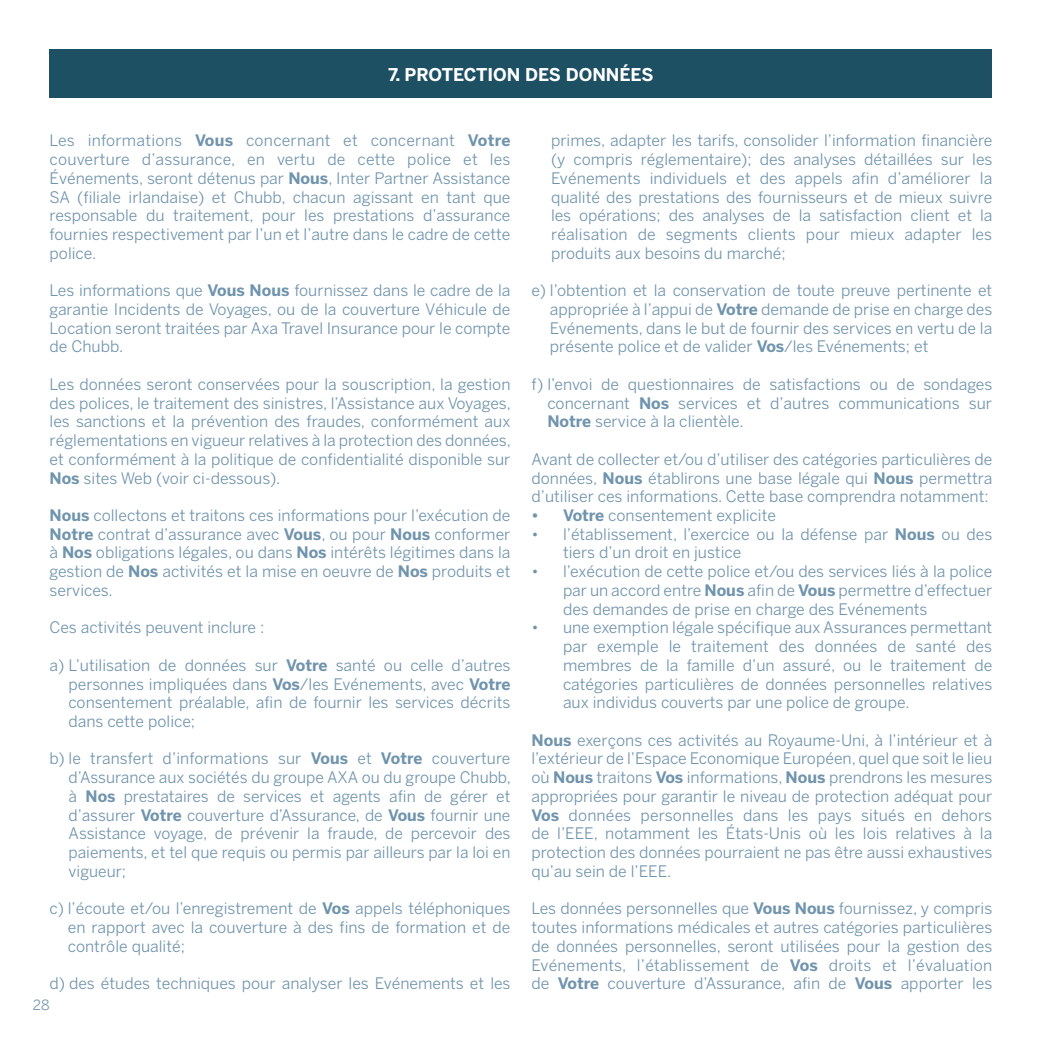
<style>
.page{position:relative;width:1042px;height:1042px;background:#fff}
.page>*{position:absolute;margin:0;border:0;box-sizing:border-box;transform-origin:0 0}
.t1{font:700 17.5px "Benton Sans";color:#fff}
.t2{font:15.75px/18.7px "Benton Sans";color:#7094ad;text-align:justify}
.t3{font:14px "Benton Sans";color:#7094ad}
.s1{font-weight:700}
</style>
<div class="page">
<div style="left:50px;top:50px;width:942px;height:48px;background:#1e5064"></div>
<p class="t1" style="left:388px;top:64px;width:267px">7. PROTECTION DES DONNÉES</p>
<p class="t2" style="left:50px;top:131px;width:462px">Les informations <span class="s1">Vous</span> concernant et concernant <span class="s1">Votre </span>couverture d’assurance, en vertu de cette police et les Événements, seront détenus par <span class="s1">Nous</span>, Inter Partner Assistance SA (filiale irlandaise) et Chubb, chacun agissant en tant que responsable du traitement, pour les prestations d’assurance fournies respectivement par l’un et l’autre dans le cadre de cette police.</p>
<p class="t2" style="left:50px;top:281px;width:462px">Les informations que <span class="s1">Vous Nous</span> fournissez dans le cadre de la garantie Incidents de Voyages, ou de la couverture Véhicule de Location seront traitées par Axa Travel Insurance pour le compte de Chubb.</p>
<p class="t2" style="left:50px;top:375px;width:463px">Les données seront conservées pour la souscription, la gestion des polices, le traitement des sinistres, l’Assistance aux Voyages, les sanctions et la prévention des fraudes, conformément aux réglementations en vigueur relatives à la protection des données, et conformément à la politique de confidentialité disponible sur <span class="s1">Nos</span> sites Web (voir ci-dessous).</p>
<p class="t2" style="left:50px;top:506px;width:462px"><span class="s1">Nous</span> collectons et traitons ces informations pour l’exécution de <span class="s1">Notre</span> contrat d’assurance avec <span class="s1">Vous</span>, ou pour <span class="s1">Nous</span> conformer à <span class="s1">Nos</span> obligations légales, ou dans <span class="s1">Nos</span> intérêts légitimes dans la gestion de <span class="s1">Nos</span> activités et la mise en oeuvre de <span class="s1">Nos</span> produits et services.</p>
<p class="t2" style="left:50px;top:618px;width:216px">Ces activités peuvent inclure :</p>
<p class="t2" style="left:68px;top:655px;width:444px;text-indent:-19px">a) L’utilisation de données sur <span class="s1">Votre</span> santé ou celle d’autres personnes impliquées dans <span class="s1">Vos</span>/les Evénements, avec <span class="s1">Votre </span>consentement préalable, afin de fournir les services décrits dans cette police;</p>
<p class="t2" style="left:69px;top:749px;width:444px;text-indent:-19px">b) le transfert d’informations sur <span class="s1">Vous</span> et <span class="s1">Votre</span> couverture d’Assurance aux sociétés du groupe AXA ou du groupe Chubb, à <span class="s1">Nos</span> prestataires de services et agents afin de gérer et d’assurer <span class="s1">Votre</span> couverture d’Assurance, de <span class="s1">Vous</span> fournir une Assistance voyage, de prévenir la fraude, de percevoir des paiements, et tel que requis ou permis par ailleurs par la loi en vigueur;</p>
<p class="t2" style="left:68px;top:899px;width:444px;text-indent:-18px">c) l’écoute et/ou l’enregistrement de <span class="s1">Vos</span> appels téléphoniques en rapport avec la couverture à des fins de formation et de contrôle qualité;</p>
<p class="t2" style="left:50px;top:974px;width:462px">d) des études techniques pour analyser les Evénements et les</p>
<p class="t3" style="left:33px;top:997px;width:18px">28</p>
<p class="t2" style="left:551px;top:131px;width:443px">primes, adapter les tarifs, consolider l’information financière (y compris réglementaire); des analyses détaillées sur les Evénements individuels et des appels afin d’améliorer la qualité des prestations des fournisseurs et de mieux suivre les opérations; des analyses de la satisfaction client et la réalisation de segments clients pour mieux adapter les produits aux besoins du marché;</p>
<p class="t2" style="left:550px;top:281px;width:444px;text-indent:-18px">e) l’obtention et la conservation de toute preuve pertinente et appropriée à l’appui de <span class="s1">Votre</span> demande de prise en charge des Evénements, dans le but de fournir des services en vertu de la présente police et de valider <span class="s1">Vos</span>/les Evénements; et</p>
<p class="t2" style="left:547px;top:374px;width:446px;text-indent:-16px">f) l’envoi de questionnaires de satisfactions ou de sondages concernant <span class="s1">Nos</span> services et d’autres communications sur <span class="s1">Notre</span> service à la clientèle.</p>
<p class="t2" style="left:531px;top:449px;width:462px">Avant de collecter et/ou d’utiliser des catégories particulières de données, <span class="s1">Nous</span> établirons une base légale qui <span class="s1">Nous</span> permettra d’utiliser ces informations. Cette base comprendra notamment:</p>
<p class="t2" style="left:531px;top:506px;width:246px"><span class="s1">• Votre</span> consentement explicite</p>
<p class="t2" style="left:563px;top:524px;width:431px;text-indent:-32px">• l’établissement, l’exercice ou la défense par <span class="s1">Nous</span> ou des tiers d’un droit en justice</p>
<p class="t2" style="left:563px;top:562px;width:431px;text-indent:-32px">• l’exécution de cette police et/ou des services liés à la police par un accord entre <span class="s1">Nous</span> afin de <span class="s1">Vous</span> permettre d’effectuer des demandes de prise en charge des Evénements</p>
<p class="t2" style="left:563px;top:618px;width:431px;text-indent:-32px">• une exemption légale spécifique aux Assurances permettant par exemple le traitement des données de santé des membres de la famille d’un assuré, ou le traitement de catégories particulières de données personnelles relatives aux individus couverts par une police de groupe.</p>
<p class="t2" style="left:531px;top:730px;width:462px"><span class="s1">Nous</span> exerçons ces activités au Royaume-Uni, à l’intérieur et à l’extérieur de l’Espace Economique Européen, quel que soit le lieu où <span class="s1">Nous</span> traitons <span class="s1">Vos</span> informations, <span class="s1">Nous</span> prendrons les mesures appropriées pour garantir le niveau de protection adéquat pour <span class="s1">Vos</span> données personnelles dans les pays situés en dehors de l’EEE, notamment les États-Unis où les lois relatives à la protection des données pourraient ne pas être aussi exhaustives qu’au sein de l’EEE.</p>
<p class="t2" style="left:531px;top:899px;width:462px">Les données personnelles que <span class="s1">Vous Nous</span> fournissez, y compris toutes informations médicales et autres catégories particulières de données personnelles, seront utilisées pour la gestion des Evénements, l’établissement de <span class="s1">Vos</span> droits et l’évaluation de <span class="s1">Votre</span> couverture d’Assurance, afin de <span class="s1">Vous</span> apporter les</p>
</div>
